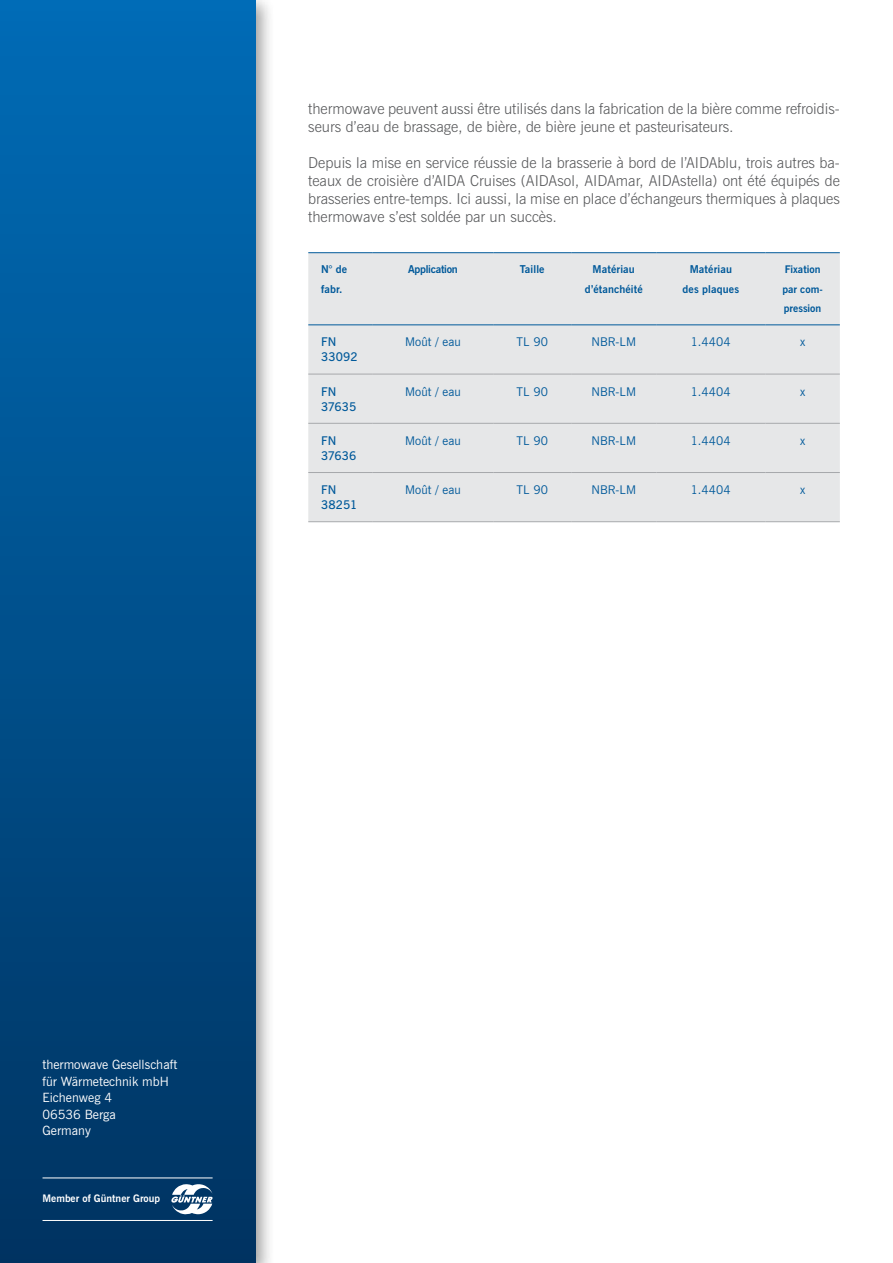
<style>
.page{position:relative;width:893px;height:1263px;background:#fff}
.page>*{position:absolute;margin:0;border:0;box-sizing:border-box;transform-origin:0 0}
.t1{font:300 15px/18px "News Gothic L";color:#58595b}
.t2{font:12.75px/16.5px "News Gothic";color:#fff}
.t3{font:12px "News Gothic";letter-spacing:.01em;color:#00599a}
.t4{font:600 12px/15px "News Gothic";letter-spacing:.01em;color:#00599a}
.t5{font:700 10.8px/19.5px "News Gothic";letter-spacing:.01em;color:#00599a;text-align:center}
.t6{font:700 10.8px "News Gothic";letter-spacing:-.025em;color:#00599a}
.t7{font:700 10.5px/19.5px "News Gothic";color:#00599a}
.t8{font:700 10.35px "News Gothic";color:#fff}
</style>
<div class="page">
<div style="left:0;top:0;width:276px;height:1263px;background:#000;opacity:.38"></div>
<div style="left:0;top:0;width:255px;height:1263px;background:linear-gradient(to bottom,#006cb6,#003461)"></div>
<svg style="left:171px;top:1184px;width:42px;height:30px"></svg>
<hr style="left:43px;top:1220px;width:170px;height:1px;background:#fff">
<hr style="left:43px;top:1177px;width:170px;height:1px;background:#fff">
<div style="left:308px;top:253px;width:532px;height:268px;background:#e6e7e8"></div>
<hr style="left:308px;top:324px;width:65px;height:1px;background:#00599a">
<hr style="left:373px;top:324px;width:120px;height:1px;background:#00599a">
<hr style="left:493px;top:324px;width:78px;height:1px;background:#00599a">
<hr style="left:571px;top:324px;width:85px;height:1px;background:#00599a">
<hr style="left:656px;top:324px;width:109px;height:1px;background:#00599a">
<hr style="left:765px;top:324px;width:75px;height:1px;background:#00599a">
<hr style="left:308px;top:521px;width:65px;height:1px;background:#a7a9ac">
<hr style="left:373px;top:521px;width:120px;height:1px;background:#a7a9ac">
<hr style="left:493px;top:521px;width:78px;height:1px;background:#a7a9ac">
<hr style="left:571px;top:521px;width:85px;height:1px;background:#a7a9ac">
<hr style="left:656px;top:521px;width:109px;height:1px;background:#a7a9ac">
<hr style="left:765px;top:521px;width:75px;height:1px;background:#a7a9ac">
<hr style="left:308px;top:252px;width:65px;height:1px;background:#00599a">
<hr style="left:373px;top:252px;width:120px;height:1px;background:#00599a">
<hr style="left:493px;top:252px;width:78px;height:1px;background:#00599a">
<hr style="left:571px;top:252px;width:85px;height:1px;background:#00599a">
<hr style="left:656px;top:252px;width:109px;height:1px;background:#00599a">
<hr style="left:765px;top:252px;width:75px;height:1px;background:#00599a">
<hr style="left:308px;top:374px;width:65px;height:1px;background:#a7a9ac">
<hr style="left:373px;top:374px;width:120px;height:1px;background:#a7a9ac">
<hr style="left:493px;top:374px;width:78px;height:1px;background:#a7a9ac">
<hr style="left:571px;top:374px;width:85px;height:1px;background:#a7a9ac">
<hr style="left:656px;top:374px;width:109px;height:1px;background:#a7a9ac">
<hr style="left:765px;top:374px;width:75px;height:1px;background:#a7a9ac">
<hr style="left:308px;top:423px;width:65px;height:1px;background:#a7a9ac">
<hr style="left:373px;top:423px;width:120px;height:1px;background:#a7a9ac">
<hr style="left:493px;top:423px;width:78px;height:1px;background:#a7a9ac">
<hr style="left:571px;top:423px;width:85px;height:1px;background:#a7a9ac">
<hr style="left:656px;top:423px;width:109px;height:1px;background:#a7a9ac">
<hr style="left:765px;top:423px;width:75px;height:1px;background:#a7a9ac">
<hr style="left:308px;top:472px;width:65px;height:1px;background:#a7a9ac">
<hr style="left:373px;top:472px;width:120px;height:1px;background:#a7a9ac">
<hr style="left:493px;top:472px;width:78px;height:1px;background:#a7a9ac">
<hr style="left:571px;top:472px;width:85px;height:1px;background:#a7a9ac">
<hr style="left:656px;top:472px;width:109px;height:1px;background:#a7a9ac">
<hr style="left:765px;top:472px;width:75px;height:1px;background:#a7a9ac">
<p class="t1" style="left:308px;top:100px;width:533px">thermowave peuvent aussi être utilisés dans la fabrication de la bière comme refroidis&shy;seurs d’eau de brassage, de bière, de bière jeune et pasteurisateurs.</p>
<p class="t1" style="left:308px;top:154px;width:533px;text-align:justify">Depuis la mise en service réussie de la brasserie à bord de l’AIDAblu, trois autres ba&shy;teaux de croisière d’AIDA Cruises (AIDAsol, AIDAmar, AIDAstella) ont été équipés de brasseries entre-temps. Ici aussi, la mise en place d’échangeurs thermiques à plaques thermowave s’est soldée par un succès.</p>
<p class="t5" style="left:321px;top:260px;width:28px;text-align:left">N° de fabr.</p>
<p class="t6" style="left:408px;top:262px;width:51px">Application</p>
<p class="t5" style="left:520px;top:260px;width:26px">Taille</p>
<p class="t5" style="left:585px;top:260px;width:60px">Matériau d’étanchéité</p>
<p class="t5" style="left:683px;top:260px;width:58px">Matériau des plaques</p>
<p class="t7" style="left:782px;top:260px;width:42px">Fixation par com&shy;pression</p>
<p class="t4" style="left:321px;top:335px;width:38px">FN<br>33092</p>
<p class="t3" style="left:405px;top:334px;width:58px">Moût / eau</p>
<p class="t3" style="left:517px;top:334px;width:33px">TL 90</p>
<p class="t3" style="left:591px;top:334px;width:46px">NBR-LM</p>
<p class="t3" style="left:691px;top:334px;width:41px">1.4404</p>
<p class="t3" style="left:800px;top:334px;width:7px">x</p>
<p class="t4" style="left:321px;top:384px;width:37px">FN<br>37635</p>
<p class="t3" style="left:405px;top:383px;width:58px">Moût / eau</p>
<p class="t3" style="left:517px;top:383px;width:33px">TL 90</p>
<p class="t3" style="left:591px;top:383px;width:46px">NBR-LM</p>
<p class="t3" style="left:691px;top:383px;width:41px">1.4404</p>
<p class="t3" style="left:800px;top:383px;width:7px">x</p>
<p class="t4" style="left:321px;top:433px;width:37px">FN<br>37636</p>
<p class="t3" style="left:405px;top:433px;width:58px">Moût / eau</p>
<p class="t3" style="left:517px;top:433px;width:33px">TL 90</p>
<p class="t3" style="left:591px;top:433px;width:46px">NBR-LM</p>
<p class="t3" style="left:691px;top:433px;width:41px">1.4404</p>
<p class="t3" style="left:800px;top:433px;width:7px">x</p>
<p class="t4" style="left:321px;top:482px;width:38px">FN<br>38251</p>
<p class="t3" style="left:405px;top:482px;width:58px">Moût / eau</p>
<p class="t3" style="left:517px;top:482px;width:33px">TL 90</p>
<p class="t3" style="left:591px;top:482px;width:46px">NBR-LM</p>
<p class="t3" style="left:691px;top:482px;width:41px">1.4404</p>
<p class="t3" style="left:800px;top:482px;width:7px">x</p>
<p class="t2" style="left:43px;top:1057px;width:136px">thermowave Gesellschaft für Wärmetechnik mbH<br>Eichenweg 4<br>06536 Berga<br>Germany</p>
<p class="t8" style="left:43px;top:1192px;width:119px">Member of Güntner Group</p>
</div>
